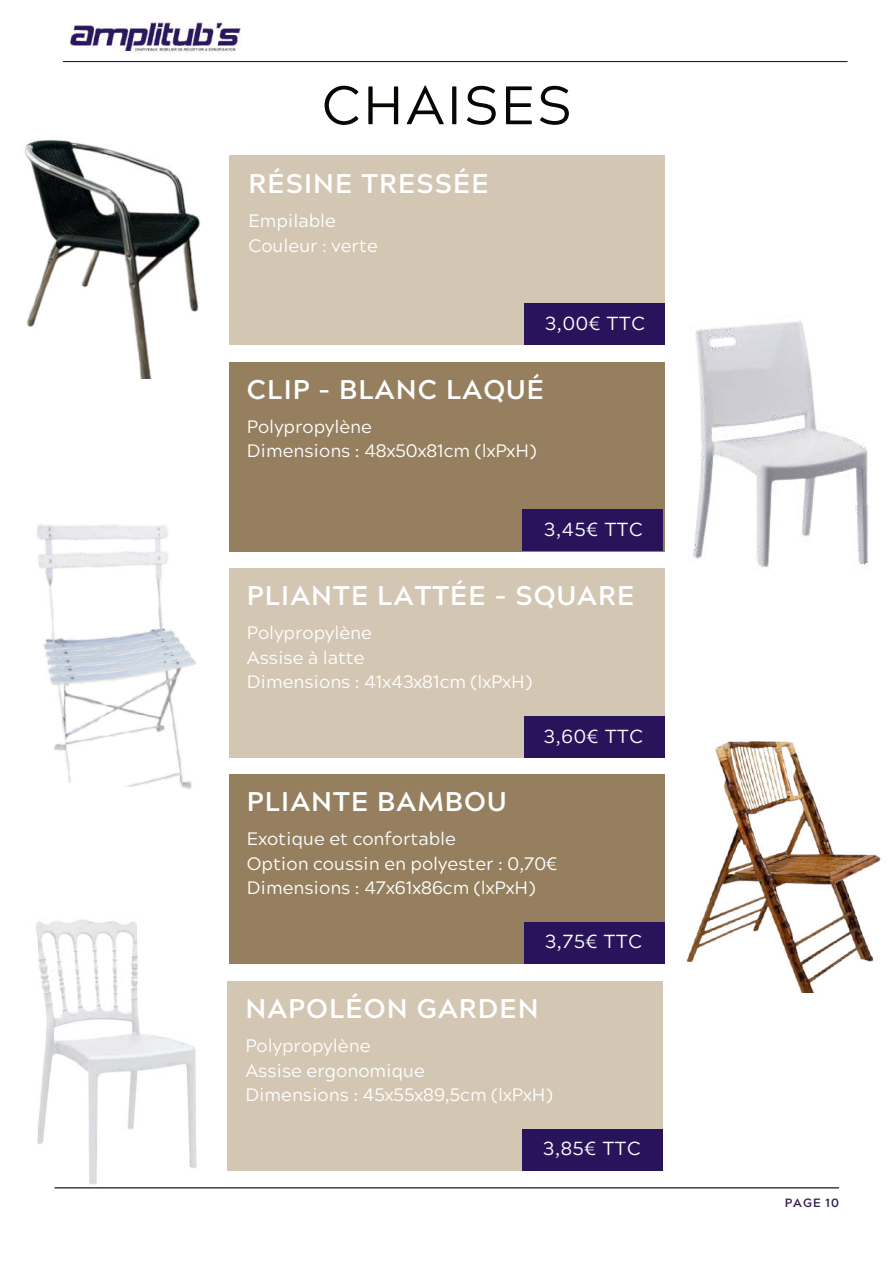
<style>
.page{position:relative;width:894px;height:1264px;background:#fff}
.page>*{position:absolute;margin:0;border:0;box-sizing:border-box;transform-origin:0 0}
.t1{font:54px "Acherus Grotesque";letter-spacing:.04em;color:#080704}
.t2{font:700 27px "Acherus Grotesque";letter-spacing:.04em;color:#fff}
.t3{font:18.9px "Acherus Grotesque";letter-spacing:.04em;color:#fff}
.t4{font:18px/24.8px "Acherus Grotesque";color:#fff}
.t5{font:700 12px "Acherus Grotesque";letter-spacing:.08em;color:#341e54}
</style>
<div class="page">
<hr style="left:55px;top:1187px;width:783px;height:1px;background:#000">
<div style="left:229px;top:155px;width:435px;height:190px;background:#d3c6b3"></div>
<div style="left:229px;top:568px;width:435px;height:189px;background:#d3c6b3"></div>
<div style="left:229px;top:774px;width:435px;height:190px;background:#957f5e"></div>
<img style="left:36px;top:524px;width:214px;height:265px">
<img style="left:642px;top:736px;width:239px;height:256px">
<img style="left:36px;top:919px;width:182px;height:270px">
<img style="left:24px;top:140px;width:176px;height:238px">
<hr style="left:63px;top:61px;width:784px;height:1px;background:#29145b">
<img style="left:70px;top:22px;width:171px;height:32px">
<div style="left:524px;top:303px;width:140px;height:42px;background:#29145b"></div>
<div style="left:524px;top:715px;width:140px;height:42px;background:#29145b"></div>
<div style="left:227px;top:981px;width:435px;height:189px;background:#d3c6b3"></div>
<div style="left:522px;top:1128px;width:140px;height:42px;background:#29145b"></div>
<div style="left:524px;top:922px;width:140px;height:42px;background:#29145b"></div>
<div style="left:229px;top:362px;width:435px;height:189px;background:#957f5e"></div>
<div style="left:522px;top:509px;width:140px;height:41px;background:#29145b"></div>
<img style="left:693px;top:321px;width:176px;height:246px">
<h1 class="t1" style="left:322px;top:60px;width:251px">CHAISES</h1>
<h2 class="t2" style="left:248px;top:161px;width:242px">RÉSINE TRESSÉE</h2>
<p class="t4" style="left:248px;top:207px;width:131px">Empilable<br>Couleur : verte</p>
<p class="t3" style="left:545px;top:308px;width:101px">3,00€ TTC</p>
<h2 class="t2" style="left:247px;top:366px;width:298px">CLIP - BLANC LAQUÉ</h2>
<p class="t4" style="left:247px;top:413px;width:290px">Polypropylène<br>Dimensions : 48x50x81cm (lxPxH)</p>
<p class="t3" style="left:544px;top:513px;width:100px">3,45€ TTC</p>
<h2 class="t2" style="left:247px;top:573px;width:389px">PLIANTE LATTÉE - SQUARE</h2>
<p class="t4" style="left:247px;top:619px;width:286px">Polypropylène<br>Assise à latte<br>Dimensions : 41x43x81cm (lxPxH)</p>
<p class="t3" style="left:544px;top:720px;width:101px">3,60€ TTC</p>
<h2 class="t2" style="left:247px;top:778px;width:261px">PLIANTE BAMBOU</h2>
<p class="t4" style="left:247px;top:825px;width:312px">Exotique et confortable<br>Option coussin en polyester : 0,70€<br>Dimensions : 47x61x86cm (lxPxH)</p>
<p class="t3" style="left:545px;top:926px;width:98px">3,75€ TTC</p>
<h2 class="t2" style="left:245px;top:985px;width:295px">NAPOLÉON GARDEN</h2>
<p class="t4" style="left:245px;top:1032px;width:308px">Polypropylène<br>Assise ergonomique<br>Dimensions : 45x55x89,5cm (lxPxH)</p>
<p class="t3" style="left:543px;top:1132px;width:99px">3,85€ TTC</p>
<p class="t5" style="left:784px;top:1192px;width:56px">PAGE 10</p>
</div>
